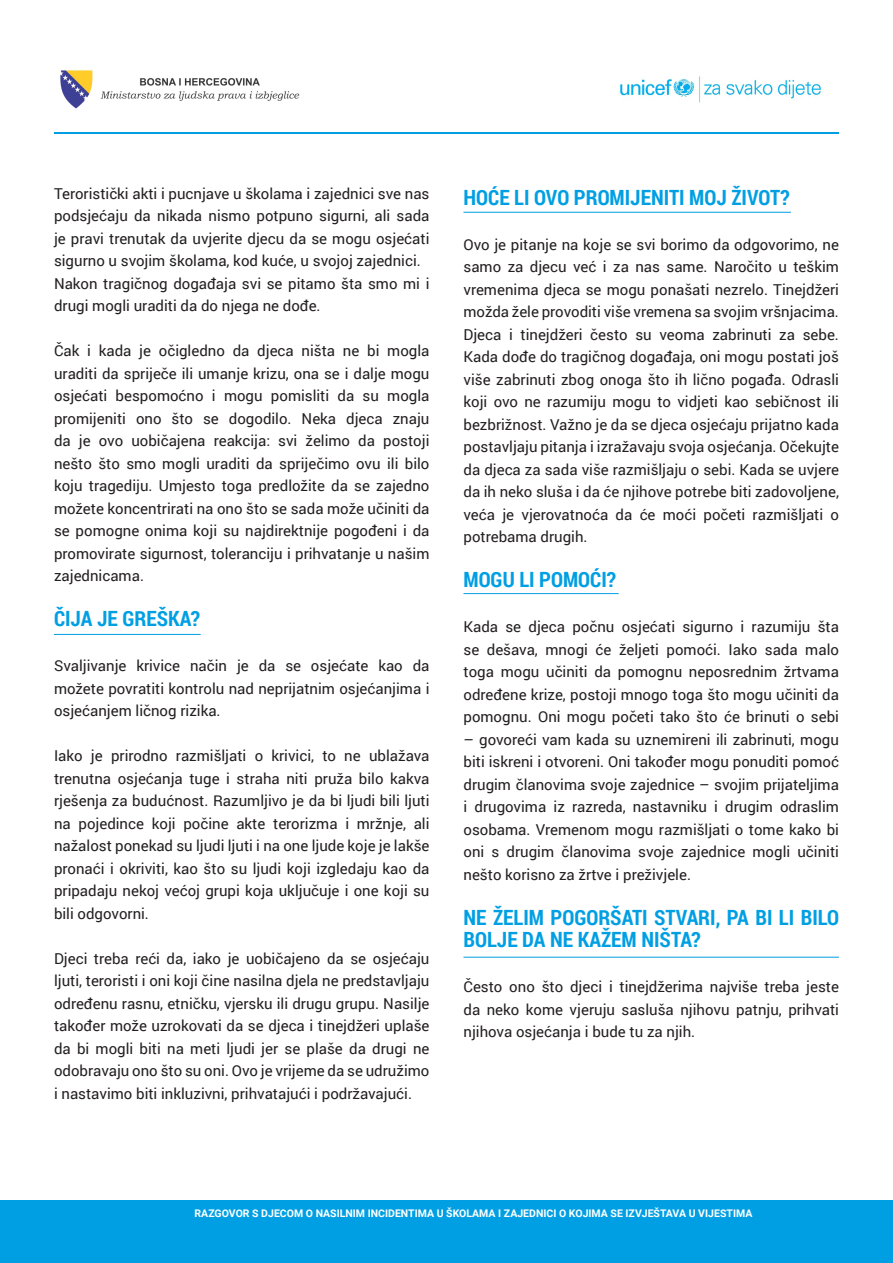
<style>
.page{position:relative;width:893px;height:1263px;background:#fff}
.page>*{position:absolute;margin:0;border:0;box-sizing:border-box;transform-origin:0 0}
.t1{font:700 21px/22.5px "Roboto Condensed";color:#009fe3}
.t2{font:15px/22.5px "Roboto";color:#231f20;text-align:justify}
.t3{font:700 10.5px "Roboto";color:#fff}
</style>
<div class="page">
<div style="left:0;top:1200px;width:893px;height:63px;background:#009fe3"></div>
<hr style="left:54px;top:132px;width:785px;height:2px;background:#009fe3">
<hr style="left:54px;top:634px;width:147px;height:1px;background:#009fe3">
<hr style="left:463px;top:212px;width:328px;height:1px;background:#009fe3">
<hr style="left:463px;top:593px;width:156px;height:1px;background:#009fe3">
<hr style="left:463px;top:957px;width:376px;height:1px;background:#009fe3">
<img style="left:60px;top:70px;width:761px;height:39px">
<p class="t2" style="left:54px;top:181px;width:377px">Teroristički akti i pucnjave u školama i zajednici sve nas podsjećaju da nikada nismo potpuno sigurni, ali sada je pravi trenutak da uvjerite djecu da se mogu osjećati sigurno u svojim školama, kod kuće, u svojoj zajednici.</p>
<p class="t2" style="left:54px;top:271px;width:377px">Nakon tragičnog događaja svi se pitamo šta smo mi i drugi mogli uraditi da do njega ne dođe.</p>
<p class="t2" style="left:54px;top:339px;width:377px">Čak i kada je očigledno da djeca ništa ne bi mogla uraditi da spriječe ili umanje krizu, ona se i dalje mogu osjećati bespomoćno i mogu pomisliti da su mogla promijeniti ono što se dogodilo. Neka djeca znaju da je ovo uobičajena reakcija: svi želimo da postoji nešto što smo mogli uraditi da spriječimo ovu ili bilo koju tragediju. Umjesto toga predložite da se zajedno možete koncentrirati na ono što se sada može učiniti da se pomogne onima koji su najdirektnije pogođeni i da promovirate sigurnost, toleranciju i prihvatanje u našim zajednicama.</p>
<p class="t1" style="left:54px;top:607px;width:147px">ČIJA JE GREŠKA?</p>
<p class="t2" style="left:54px;top:654px;width:377px">Svaljivanje krivice način je da se osjećate kao da možete povratiti kontrolu nad neprijatnim osjećanjima i osjećanjem ličnog rizika.</p>
<p class="t2" style="left:54px;top:744px;width:377px">Iako je prirodno razmišljati o krivici, to ne ublažava trenutna osjećanja tuge i straha niti pruža bilo kakva rješenja za budućnost. Razumljivo je da bi ljudi bili ljuti na pojedince koji počine akte terorizma i mržnje, ali nažalost ponekad su ljudi ljuti i na one ljude koje je lakše pronaći i okriviti, kao što su ljudi koji izgledaju kao da pripadaju nekoj većoj grupi koja uključuje i one koji su bili odgovorni.</p>
<p class="t2" style="left:54px;top:946px;width:377px">Djeci treba reći da, iako je uobičajeno da se osjećaju ljuti, teroristi i oni koji čine nasilna djela ne predstavljaju određenu rasnu, etničku, vjersku ili drugu grupu. Nasilje također može uzrokovati da se djeca i tinejdžeri uplaše da bi mogli biti na meti ljudi jer se plaše da drugi ne odobravaju ono što su oni. Ovo je vrijeme da se udružimo i nastavimo biti inkluzivni, prihvatajući i podržavajući.</p>
<p class="t1" style="left:463px;top:185px;width:328px">HOĆE LI OVO PROMIJENITI MOJ ŽIVOT?</p>
<p class="t2" style="left:463px;top:233px;width:377px">Ovo je pitanje na koje se svi borimo da odgovorimo, ne samo za djecu već i za nas same. Naročito u teškim vremenima djeca se mogu ponašati nezrelo. Tinejdžeri možda žele provoditi više vremena sa svojim vršnjacima.<br>Djeca i tinejdžeri često su veoma zabrinuti za sebe.<br>Kada dođe do tragičnog događaja, oni mogu postati još više zabrinuti zbog onoga što ih lično pogađa. Odrasli koji ovo ne razumiju mogu to vidjeti kao sebičnost ili bezbrižnost. Važno je da se djeca osjećaju prijatno kada postavljaju pitanja i izražavaju svoja osjećanja. Očekujte da djeca za sada više razmišljaju o sebi. Kada se uvjere da ih neko sluša i da će njihove potrebe biti zadovoljene, veća je vjerovatnoća da će moći početi razmišljati o potrebama drugih.</p>
<p class="t1" style="left:463px;top:568px;width:154px">MOGU LI POMOĆI?</p>
<p class="t2" style="left:463px;top:615px;width:377px">Kada se djeca počnu osjećati sigurno i razumiju šta se dešava, mnogi će željeti pomoći. Iako sada malo toga mogu učiniti da pomognu neposrednim žrtvama određene krize, postoji mnogo toga što mogu učiniti da pomognu. Oni mogu početi tako što će brinuti o sebi</p>
<p class="t2" style="left:463px;top:728px;width:377px">– govoreći vam kada su uznemireni ili zabrinuti, mogu biti iskreni i otvoreni. Oni također mogu ponuditi pomoć drugim članovima svoje zajednice – svojim prijateljima i drugovima iz razreda, nastavniku i drugim odraslim osobama. Vremenom mogu razmišljati o tome kako bi oni s drugim članovima svoje zajednice mogli učiniti nešto korisno za žrtve i preživjele.</p>
<p class="t1" style="left:463px;top:905px;width:377px">NE ŽELIM POGORŠATI STVARI, PA BI LI BILO<br>BOLJE DA NE KAŽEM NIŠTA?</p>
<p class="t2" style="left:463px;top:975px;width:377px">Često ono što djeci i tinejdžerima najviše treba jeste da neko kome vjeruju sasluša njihovu patnju, prihvati njihova osjećanja i bude tu za njih.</p>
<p class="t3" style="left:195px;top:1206px;width:559px">RAZGOVOR S DJECOM O NASILNIM INCIDENTIMA U ŠKOLAMA I ZAJEDNICI O KOJIMA SE IZVJEŠTAVA U VIJESTIMA</p>
</div>
